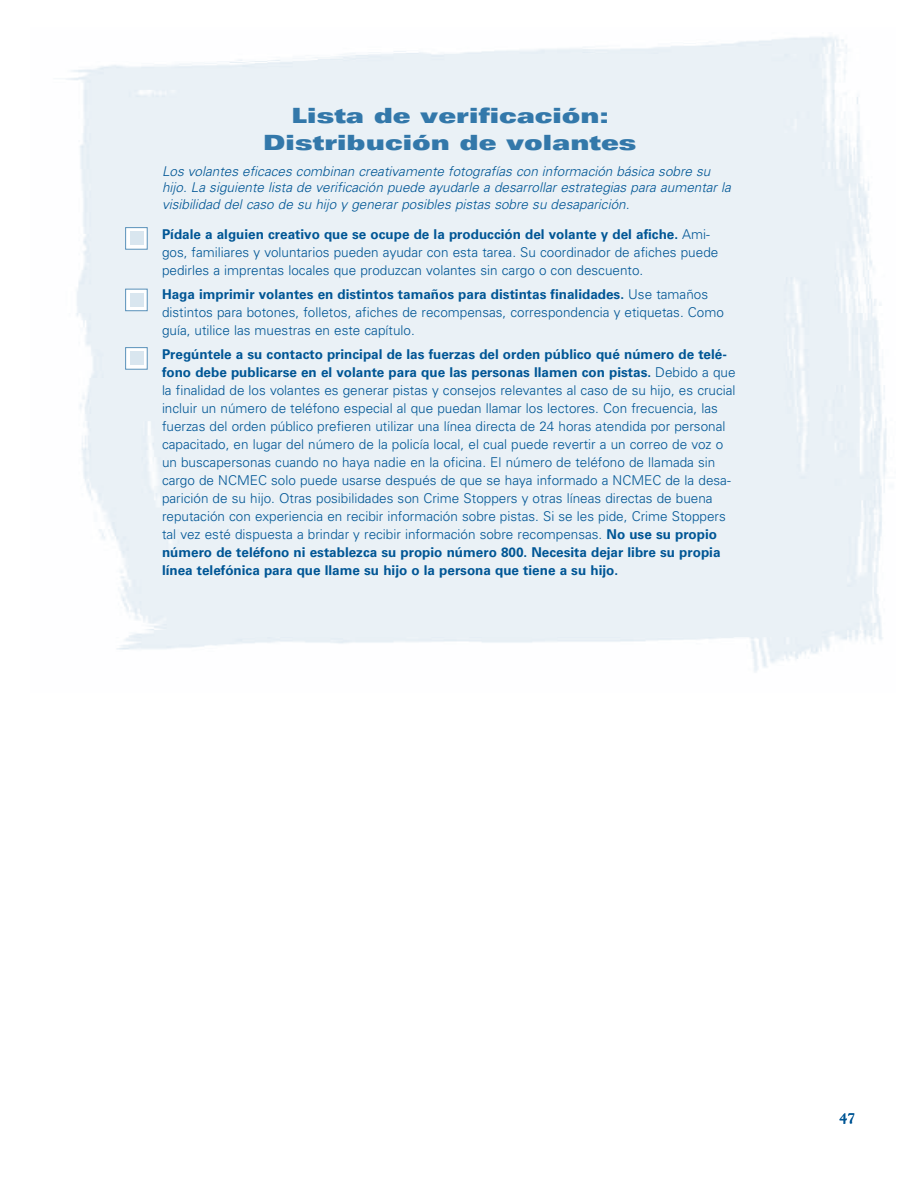
<style>
.page{position:relative;width:918px;height:1188px;background:#fff}
.page>*{position:absolute;margin:0;border:0;box-sizing:border-box;transform-origin:0 0}
.t1{font:21px/27px "Univers LT Std X Black Ex";color:#3378aa;text-align:center}
.t2{font:700 14.25px "Goudy Std";color:#005695}
.t3{font:300 13.5px/18px "Univers LT Std";color:#005695}
.t4{font:italic 300 13.5px/16.5px "Univers LT Std";color:#005695}
.s1{font-weight:700}
</style>
<div class="page">
<div style="left:125px;top:227px;width:23px;height:23px;background:#fff;border:1px solid #5991ba"></div>
<div style="left:130px;top:231px;width:14px;height:14px;background:#d9e6ef"></div>
<div style="left:125px;top:347px;width:23px;height:23px;background:#fff;border:1px solid #5991ba"></div>
<div style="left:130px;top:351px;width:14px;height:14px;background:#d9e6ef"></div>
<div style="left:125px;top:289px;width:23px;height:22px;background:#fff;border:1px solid #5991ba"></div>
<div style="left:130px;top:293px;width:14px;height:14px;background:#d9e6ef"></div>
<p class="t1" style="left:263px;top:102px;width:375px">Lista de verificación:<br>Distribución de volantes</p>
<p class="t4" style="left:162px;top:163px;width:571px">Los volantes eficaces combinan creativamente fotografías con información básica sobre su hijo. La siguiente lista de verificación puede ayudarle a desarrollar estrategias para aumentar la visibilidad del caso de su hijo y generar posibles pistas sobre su desaparición.</p>
<p class="t3" style="left:162px;top:225px;width:558px"><span class="s1">Pídale a alguien creativo que se ocupe de la producción del volante y del afiche.</span> Ami&shy;gos, familiares y voluntarios pueden ayudar con esta tarea. Su coordinador de afiches puede pedirles a imprentas locales que produzcan volantes sin cargo o con descuento.</p>
<p class="t3" style="left:162px;top:285px;width:563px"><span class="s1">Haga imprimir volantes en distintos tamaños para distintas finalidades.</span> Use tamaños distintos para botones, folletos, afiches de recompensas, correspondencia y etiquetas. Como guía, utilice las muestras en este capítulo.</p>
<p class="t3" style="left:162px;top:345px;width:575px"><span class="s1">Pregúntele a su contacto principal de las fuerzas del orden público qué número de telé&shy;fono debe publicarse en el volante para que las personas llamen con pistas.</span> Debido a que la finalidad de los volantes es generar pistas y consejos relevantes al caso de su hijo, es crucial incluir un número de teléfono especial al que puedan llamar los lectores. Con frecuencia, las fuerzas del orden público prefieren utilizar una línea directa de 24 horas atendida por personal capacitado, en lugar del número de la policía local, el cual puede revertir a un correo de voz o un buscapersonas cuando no haya nadie en la oficina. El número de teléfono de llamada sin cargo de NCMEC solo puede usarse después de que se haya informado a NCMEC de la desa&shy;parición de su hijo. Otras posibilidades son Crime Stoppers y otras líneas directas de buena reputación con experiencia en recibir información sobre pistas. Si se les pide, Crime Stoppers tal vez esté dispuesta a brindar y recibir información sobre recompensas. <span class="s1">No use su propio número de teléfono ni establezca su propio número 800. Necesita dejar libre su propia línea telefónica para que llame su hijo o la persona que tiene a su hijo.</span></p>
<p class="t2" style="left:839px;top:1110px;width:17px">47</p>
</div>
